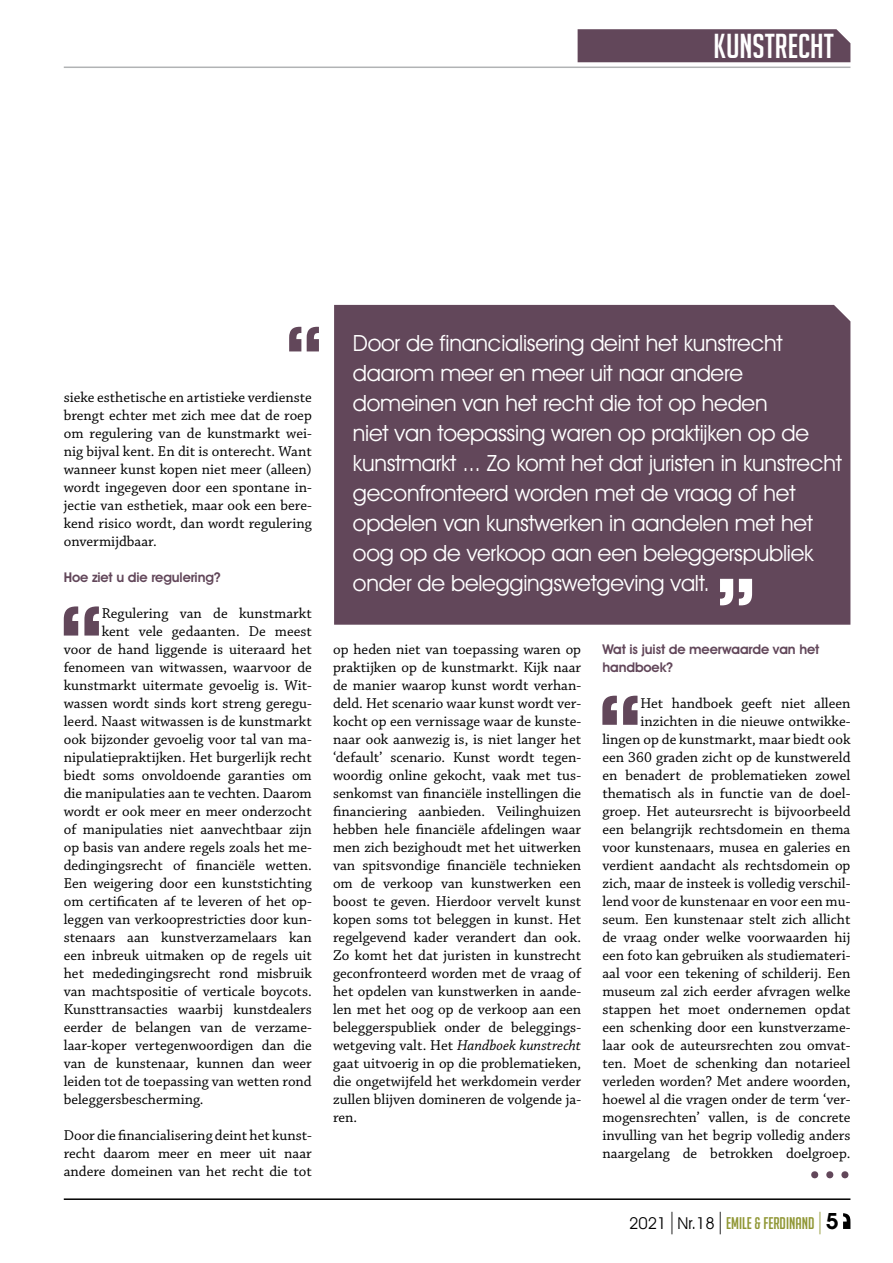
<style>
.page{position:relative;width:893px;height:1263px;background:#fff}
.page>*{position:absolute;margin:0;border:0;box-sizing:border-box;transform-origin:0 0}
.t1{font:700 88.65px "Avant Garde IT Cby BT";color:#62475a}
.t2{font:700 81px "Avant Garde IT Cby BT";color:#fff}
.t3{font:700 75.15px "Avant Garde IT Cby BT";color:#62475a}
.t4{font:60.45px "Century";color:#62475a}
.t5{font:33.75px "Big Noodle Titling";color:#fff}
.t6{font:22.5px/30px "Avant Garde IT Cby BT";letter-spacing:-.01em;color:#fff}
.t7{font:16.5px "Big Noodle Titling";color:#909735}
.t8{font:15px/18px "Chaparral Pro";color:#000;text-align:justify}
.t9{font:600 13.5px/18px "Avant Garde IT Cby BT";letter-spacing:-.01em;color:#62475a}
.s1{font-style:italic}
.s2{font-family:"Avant Garde IT Cby BT";color:#000}
.s3{font-family:"Avant Garde IT Cby BT";font-weight:200;font-size:22.5px;color:#000}
.s4{font-family:"Avant Garde IT Cby BT";font-weight:200;font-size:22.5px}
.s5{font-family:"Avant Garde IT Cby BT";font-weight:600;font-size:22.5px;color:#000}
</style>
<div class="page">
<hr style="left:64px;top:67px;width:786px;height:1px;background:#b1b3b4">
<hr style="left:64px;top:1198px;width:786px;height:2px;background:#000">
<svg style="left:843px;top:1213px;width:7px;height:16px"></svg>
<div style="left:578px;top:29px;width:272px;height:33px;background:#62475a"></div>
<div style="left:334px;top:305px;width:516px;height:320px;background:#62475a"></div>
<h3 class="t5" style="left:713px;top:28px;width:122px">KUNSTRECHT</h3>
<h3 class="t3" style="left:285px;top:309px;width:38px">“</h3>
<p class="t6" style="left:353px;top:328px;width:490px">Door de financialisering deint het kunstrecht daarom meer en meer uit naar andere domeinen van het recht die tot op heden<br>niet van toepassing waren op praktijken op de kunstmarkt ... Zo komt het dat juristen in kunstrecht geconfronteerd worden met de vraag of het opdelen van kunstwerken in aandelen met het oog op de verkoop aan een beleggerspubliek onder de beleggingswetgeving valt.</p>
<p class="t8" style="left:64px;top:389px;width:250px">sieke esthetische en artistieke verdienste brengt echter met zich mee dat de roep om regulering van de kunstmarkt wei&shy;nig bijval kent. En dit is onterecht. Want wanneer kunst kopen niet meer (alleen) wordt ingegeven door een spontane in&shy;jectie van esthetiek, maar ook een bere&shy;kend risico wordt, dan wordt regulering onvermijdbaar.</p>
<p class="t9" style="left:64px;top:568px;width:159px">Hoe ziet u die regulering?</p>
<h1 class="t1" style="left:59px;top:585px;width:45px">“</h1>
<p class="t8" style="left:102px;top:605px;width:212px">Regulering van de kunstmarkt</p>
<h2 class="t2" style="left:716px;top:558px;width:41px">”</h2>
<p class="t8" style="left:102px;top:623px;width:212px">kent vele gedaanten. De meest</p>
<p class="t8" style="left:64px;top:641px;width:250px">voor de hand liggende is uiteraard het</p>
<p class="t8" style="left:64px;top:659px;width:250px">fenomeen van witwassen, waarvoor de</p>
<p class="t8" style="left:64px;top:677px;width:250px">kunstmarkt uitermate gevoelig is. Wit-</p>
<p class="t8" style="left:64px;top:695px;width:250px">wassen wordt sinds kort streng geregu-</p>
<p class="t8" style="left:64px;top:713px;width:250px">leerd. Naast witwassen is de kunstmarkt</p>
<p class="t8" style="left:64px;top:731px;width:250px">ook bijzonder gevoelig voor tal van ma-</p>
<p class="t8" style="left:64px;top:749px;width:250px">nipulatiepraktijken. Het burgerlijk recht</p>
<p class="t8" style="left:64px;top:767px;width:250px">biedt soms onvoldoende garanties om</p>
<p class="t8" style="left:64px;top:785px;width:250px">die manipulaties aan te vechten. Daarom</p>
<p class="t8" style="left:64px;top:803px;width:249px">wordt er ook meer en meer onderzocht</p>
<p class="t8" style="left:64px;top:821px;width:250px">of manipulaties niet aanvechtbaar zijn</p>
<p class="t8" style="left:64px;top:839px;width:250px">op basis van andere regels zoals het me-</p>
<p class="t8" style="left:64px;top:857px;width:250px">dedingingsrecht of financiële wetten.</p>
<p class="t8" style="left:64px;top:875px;width:250px">Een weigering door een kunststichting</p>
<p class="t8" style="left:64px;top:893px;width:249px">om certificaten af te leveren of het op-</p>
<p class="t8" style="left:64px;top:911px;width:250px">leggen van verkooprestricties door kun-</p>
<p class="t8" style="left:64px;top:929px;width:250px">stenaars aan kunstverzamelaars kan</p>
<p class="t8" style="left:64px;top:947px;width:250px">een inbreuk uitmaken op de regels uit</p>
<p class="t8" style="left:64px;top:965px;width:250px">het mededingingsrecht rond misbruik</p>
<p class="t8" style="left:64px;top:983px;width:250px">van machtspositie of verticale boycots.</p>
<p class="t8" style="left:64px;top:1001px;width:250px">Kunsttransacties waarbij kunstdealers</p>
<p class="t8" style="left:64px;top:1019px;width:250px">eerder de belangen van de verzame-</p>
<p class="t8" style="left:64px;top:1037px;width:250px">laar-koper vertegenwoordigen dan die</p>
<p class="t8" style="left:64px;top:1055px;width:250px">van de kunstenaar, kunnen dan weer</p>
<p class="t8" style="left:64px;top:1073px;width:249px">leiden tot de toepassing van wetten rond</p>
<p class="t8" style="left:64px;top:1091px;width:141px">beleggersbescherming.</p>
<p class="t8" style="left:64px;top:1127px;width:250px">Door die financialisering deint het kunst&shy;recht daarom meer en meer uit naar andere domeinen van het recht die tot</p>
<p class="t8" style="left:333px;top:641px;width:250px">op heden niet van toepassing waren op praktijken op de kunstmarkt. Kijk naar de manier waarop kunst wordt verhan&shy;deld. Het scenario waar kunst wordt ver&shy;kocht op een vernissage waar de kunste&shy;naar ook aanwezig is, is niet langer het ‘default’ scenario. Kunst wordt tegen&shy;woordig online gekocht, vaak met tus&shy;senkomst van financiële instellingen die financiering aanbieden. Veilinghuizen hebben hele financiële afdelingen waar men zich bezighoudt met het uitwerken van spitsvondige financiële technieken om de verkoop van kunstwerken een boost te geven. Hierdoor vervelt kunst kopen soms tot beleggen in kunst. Het regelgevend kader verandert dan ook.<br>Zo komt het dat juristen in kunstrecht geconfronteerd worden met de vraag of het opdelen van kunstwerken in aande&shy;len met het oog op de verkoop aan een beleggerspubliek onder de beleggings&shy;wetgeving valt. Het <span class="s1">Handboek kunstrecht </span>gaat uitvoerig in op die problematieken, die ongetwijfeld het werkdomein verder zullen blijven domineren de volgende ja&shy;ren.</p>
<p class="t9" style="left:602px;top:640px;width:218px">Wat is juist de meerwaarde van het handboek?</p>
<h1 class="t1" style="left:598px;top:675px;width:45px">“</h1>
<p class="t8" style="left:602px;top:694px;width:250px;text-align:right">Het handboek geeft niet alleen inzichten in die nieuwe ontwikke&shy;lingen op de kunstmarkt, maar biedt ook een 360 graden zicht op de kunstwereld en benadert de problematieken zowel thematisch als in functie van de doel&shy;groep. Het auteursrecht is bijvoorbeeld een belangrijk rechtsdomein en thema voor kunstenaars, musea en galeries en verdient aandacht als rechtsdomein op zich, maar de insteek is volledig verschil&shy;lend voor de kunstenaar en voor een mu&shy;seum. Een kunstenaar stelt zich allicht de vraag onder welke voorwaarden hij een foto kan gebruiken als studiemateri&shy;aal voor een tekening of schilderij. Een museum zal zich eerder afvragen welke stappen het moet ondernemen opdat een schenking door een kunstverzame&shy;laar ook de auteursrechten zou omvat&shy;ten. Moet de schenking dan notarieel verleden worden? Met andere woorden, hoewel al die vragen onder de term ‘ver&shy;mogensrechten’ vallen, is de concrete invulling van het begrip volledig anders naargelang de betrokken doelgroep.</p>
<h3 class="t4" style="left:808px;top:1122px;width:47px">...</h3>
<p class="t7" style="left:629px;top:1214px;width:211px"><span class="s2">2021</span><span class="s3">|</span><span class="s2">Nr.18</span><span class="s3">|</span>EMILE &amp; FERDINAND<span class="s4">|</span><span class="s5">5</span></p>
</div>
